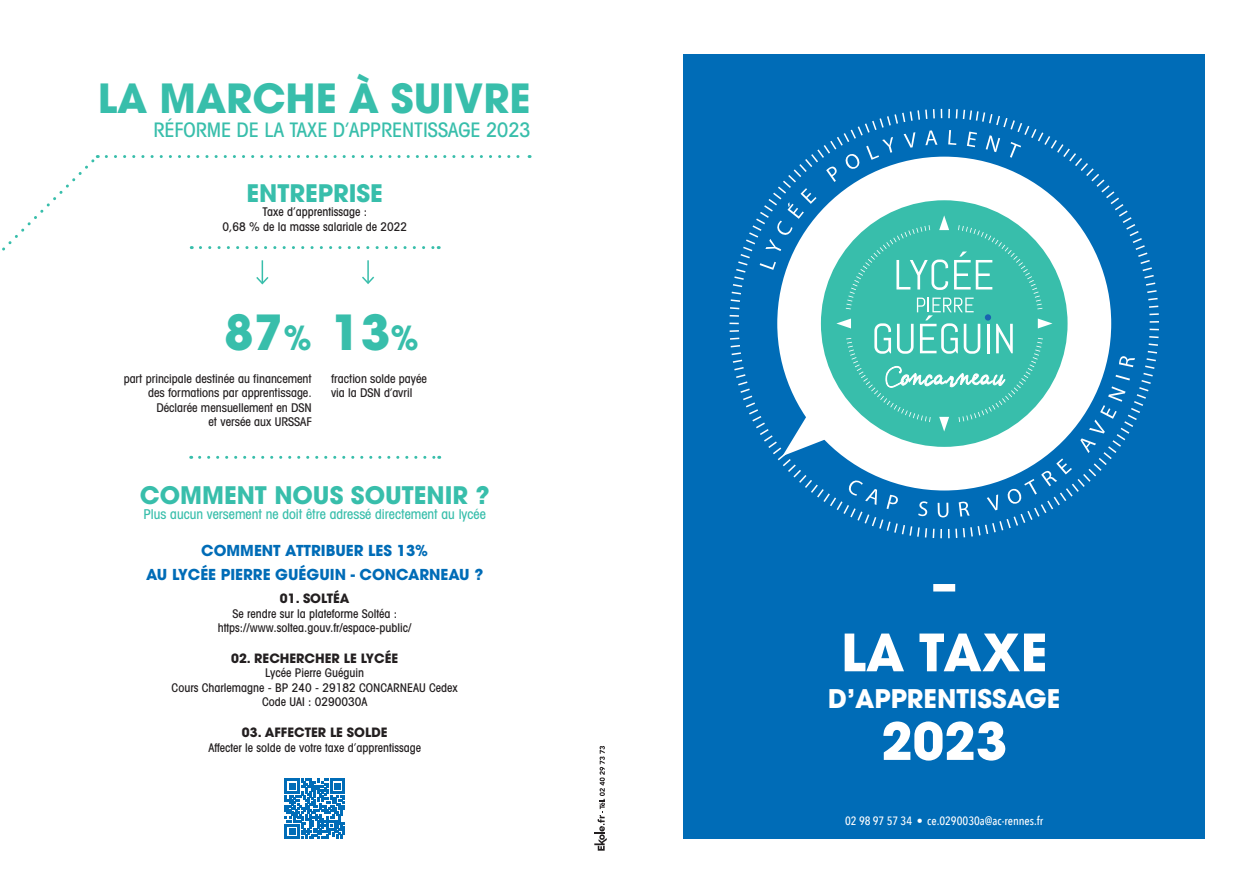
<style>
.page{position:relative;width:1259px;height:893px;background:#fff}
.page>*{position:absolute;margin:0;border:0;box-sizing:border-box;transform-origin:0 0}
.t1{font:700 51px "Avant Garde";color:#fff}
.t2{font:700 48px "Avant Garde";color:#38beab}
.t3{font:700 39.9px "Avant Garde";color:#38beab}
.t4{font:700 25.5px "Avant Garde";color:#fff}
.t5{font:700 24px "Avant Garde";color:#38beab}
.t6{font:500 condensed 19.95px "Avant Garde IT Cby BT";color:#38beab}
.t7{font:700 15px/23.5px "Avant Garde";color:#006cb7;text-align:center}
.t8{font:500 condensed 13.5px "Avant Garde IT Cby BT";color:#38beab}
.t9{font:700 12.75px "Avant Garde";color:#231f20}
.t10{font:500 condensed 12px/14.4px "Avant Garde";color:#231f20;text-align:center}
.t11{font:500 condensed 12px/14.4px "Avant Garde IT Cby BT";color:#231f20;text-align:right}
.t12{font:500 12px "Avenir Next Condensed";color:#fff}
.s1{font-size:33px}
</style>
<div class="page">
<div style="left:683px;top:54px;width:522px;height:785px;background:#006cb7"></div>
<svg style="left:594px;top:746px;width:13px;height:105px"></svg>
<svg style="left:200px;top:246px;width:239px;height:3px"></svg>
<svg style="left:200px;top:456px;width:240px;height:3px"></svg>
<svg style="left:256px;top:260px;width:13px;height:25px"></svg>
<hr style="left:367px;top:260px;width:2px;height:23px;background:#38beab">
<svg style="left:362px;top:275px;width:13px;height:9px"></svg>
<svg style="left:285px;top:779px;width:60px;height:60px"></svg>
<svg style="left:729px;top:109px;width:430px;height:429px"></svg>
<svg style="left:2px;top:155px;width:96px;height:96px"></svg>
<svg style="left:106px;top:155px;width:424px;height:3px"></svg>
<div style="left:933px;top:584px;width:22px;height:7px;background:#fff"></div>
<h3 class="t3" style="left:98px;top:72px;width:434px">LA MARCHE À SUIVRE</h3>
<h3 class="t6" style="left:154px;top:117px;width:378px">RÉFORME DE LA TAXE D’APPRENTISSAGE 2023</h3>
<h3 class="t5" style="left:246px;top:178px;width:138px">ENTREPRISE</h3>
<p class="t10" style="left:222px;top:205px;width:186px">Taxe d’apprentissage :<br>0,68 % de la masse salariale de 2022</p>
<h2 class="t2" style="left:224px;top:301px;width:196px">87<span class="s1">%</span> 13<span class="s1">%</span></h2>
<p class="t11" style="left:124px;top:371px;width:190px">part principale destinée au financement des formations par apprentissage.<br>Déclarée mensuellement en DSN<br>et versée aux URSSAF</p>
<p class="t11" style="left:331px;top:371px;width:97px;text-align:left">fraction solde payée via la DSN d’avril</p>
<h3 class="t5" style="left:140px;top:479px;width:351px">COMMENT NOUS SOUTENIR ?</h3>
<p class="t8" style="left:144px;top:506px;width:344px">Plus aucun versement ne doit être adressé directement au lycée</p>
<p class="t7" style="left:146px;top:539px;width:339px">COMMENT ATTRIBUER LES 13%<br>AU LYCÉE PIERRE GUÉGUIN - CONCARNEAU ?</p>
<p class="t9" style="left:280px;top:590px;width:71px">01. SOLTÉA</p>
<p class="t10" style="left:218px;top:606px;width:195px">Se rendre sur la plateforme Soltéa : https://www.soltea.gouv.fr/espace-public/</p>
<p class="t9" style="left:231px;top:650px;width:169px">02. RECHERCHER LE LYCÉE</p>
<p class="t10" style="left:172px;top:665px;width:288px">Lycée Pierre Guéguin<br>Cours Charlemagne - BP 240 - 29182 CONCARNEAU Cedex<br>Code UAI : 0290030A</p>
<p class="t9" style="left:242px;top:724px;width:147px">03. AFFECTER LE SOLDE</p>
<p class="t10" style="left:208px;top:740px;width:214px">Affecter le solde de votre taxe d’apprentissage</p>
<h1 class="t1" style="left:841px;top:619px;width:208px">LA TAXE</h1>
<h3 class="t4" style="left:828px;top:682px;width:233px">D’APPRENTISSAGE</h3>
<h1 class="t1" style="left:881px;top:708px;width:128px">2023</h1>
<p class="t12" style="left:845px;top:814px;width:200px">02 98 97 57 34 • ce.0290030a@ac-rennes.fr</p>
</div>
